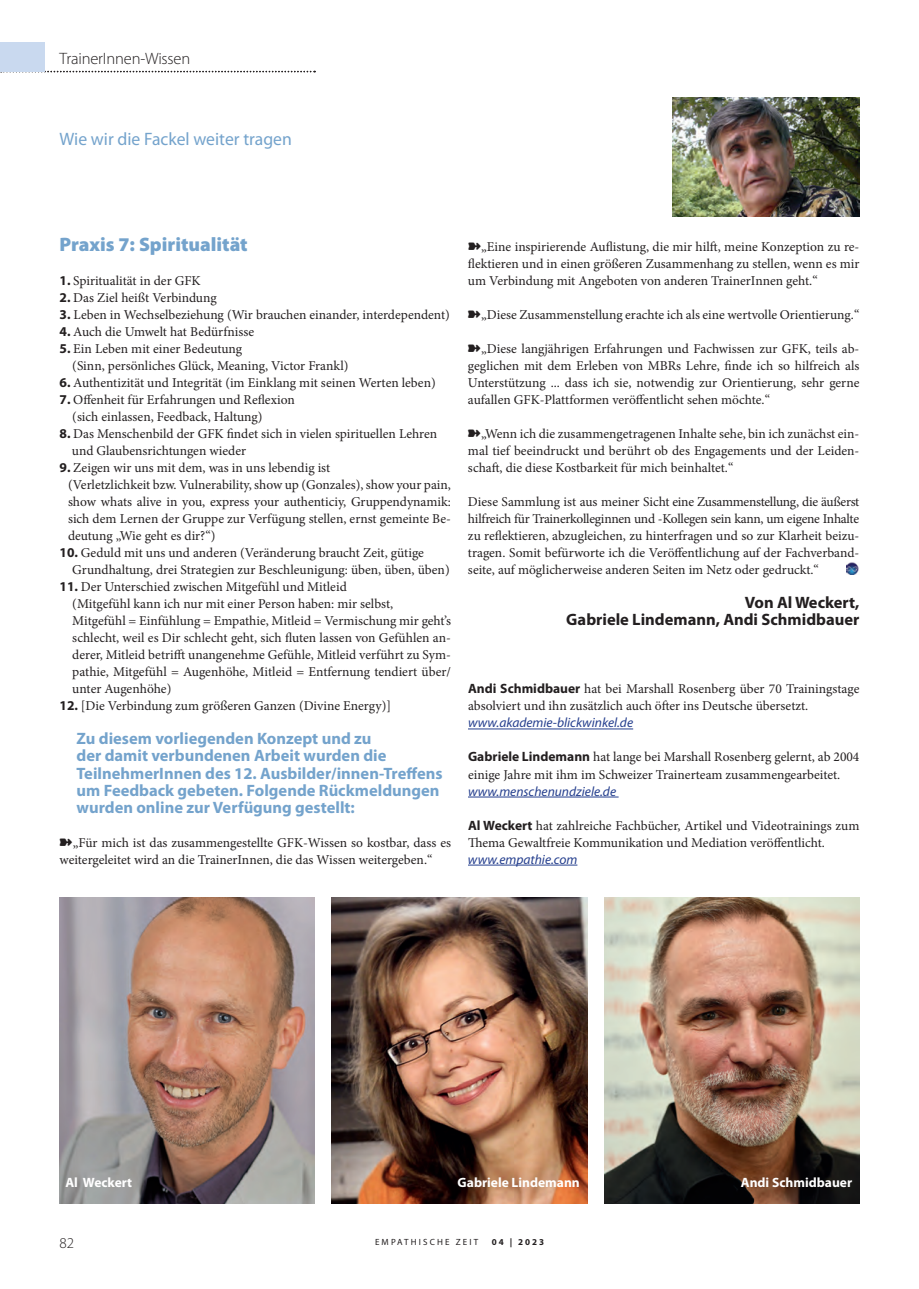
<style>
.page{position:relative;width:919px;height:1289px;background:#fff}
.page>*{position:absolute;margin:0;border:0;box-sizing:border-box;transform-origin:0 0}
.t1{font:900 19.5px "Jfggtp Myriad Pro";color:#74a3cc}
.t2{font:18px "Chyxvg Myriad Pro";color:#74a3cc}
.t3{font:700 16.5px/17px "Gdnlkj Myriad Pro";color:#74a3cc}
.t4{font:700 16.5px/17px "Gdnlkj Myriad Pro";color:#231f20;text-align:right}
.t5{font:300 16.5px "Vrgwdx Myriad Pro";letter-spacing:-.01em;color:#231f20}
.t6{font:300 15px "Vrgwdx Myriad Pro";color:#231f20}
.t7{font:13.5px/17px "Wnkyyv Minion Pro";color:#231f20}
.t8{font:italic 13.5px "Hghtqb Myriad Pro";color:#253f8e}
.t9{font:700 13.5px "Gdnlkj Myriad Pro";color:#fff}
.t10{font:9px "Chyxvg Myriad Pro";letter-spacing:.24em;color:#231f20}
.t11{font:700 9px "Gdnlkj Myriad Pro";letter-spacing:.22em;color:#231f20}
.s1{font-family:"Gdnlkj Myriad Pro";font-weight:700}
</style>
<div class="page">
<svg style="left:45px;top:71px;width:270px;height:1px"></svg>
<div style="left:0;top:43px;width:45px;height:29px;background:#c9d9ef"></div>
<img style="left:60px;top:897px;width:255px;height:306px">
<img style="left:332px;top:897px;width:255px;height:306px">
<img style="left:604px;top:897px;width:255px;height:306px">
<hr style="left:468px;top:728px;width:165px;height:1px;background:#253f8e">
<hr style="left:468px;top:796px;width:150px;height:1px;background:#253f8e">
<hr style="left:468px;top:864px;width:109px;height:1px;background:#253f8e">
<svg style="left:846px;top:562px;width:13px;height:12px"></svg>
<img style="left:672px;top:98px;width:187px;height:119px">
<p class="t5" style="left:60px;top:49px;width:132px">TrainerInnen-Wissen</p>
<h2 class="t2" style="left:60px;top:128px;width:234px">Wie wir die Fackel weiter tragen</h2>
<h1 class="t1" style="left:60px;top:231px;width:190px">Praxis 7: Spiritualität</h1>
<p class="t7" style="left:60px;top:272px;width:143px"><span class="s1">1.</span> Spiritualität in der GFK</p>
<p class="t7" style="left:60px;top:289px;width:159px"><span class="s1">2.</span> Das Ziel heißt Verbindung</p>
<p class="t7" style="left:60px;top:306px;width:392px"><span class="s1">3.</span> Leben in Wechselbeziehung (Wir brauchen einander, interdependent)</p>
<p class="t7" style="left:60px;top:323px;width:196px"><span class="s1">4.</span> Auch die Umwelt hat Bedürfnisse</p>
<p class="t7" style="left:72px;top:340px;width:277px;text-indent:-13px"><span class="s1">5.</span> Ein Leben mit einer Bedeutung<br>(Sinn, persönliches Glück, Meaning, Victor Frankl)</p>
<p class="t7" style="left:60px;top:374px;width:377px"><span class="s1">6.</span> Authentizität und Integrität (im Einklang mit seinen Werten leben)</p>
<p class="t7" style="left:72px;top:391px;width:224px;text-indent:-13px"><span class="s1">7.</span> Offenheit für Erfahrungen und Reflexion (sich einlassen, Feedback, Haltung)</p>
<p class="t7" style="left:72px;top:425px;width:367px;text-indent:-12px"><span class="s1">8.</span> Das Menschenbild der GFK findet sich in vielen spirituellen Lehren und Glaubensrichtungen wieder</p>
<p class="t7" style="left:68px;top:459px;width:384px;text-indent:-9px"><span class="s1">9.</span> Zeigen wir uns mit dem, was in uns lebendig ist<br>(Verletzlichkeit bzw. Vulnerability, show up (Gonzales), show your pain, show whats alive in you, express your authenticiy, Gruppendynamik: sich dem Lernen der Gruppe zur Verfügung stellen, ernst gemeinte Be&shy;deutung „Wie geht es dir?“)</p>
<p class="t7" style="left:72px;top:544px;width:379px;text-indent:-13px"><span class="s1">10.</span> Geduld mit uns und anderen (Veränderung braucht Zeit, gütige<br>Grundhaltung, drei Strategien zur Beschleunigung: üben, üben, üben)</p>
<p class="t7" style="left:72px;top:578px;width:380px;text-indent:-13px"><span class="s1">11.</span> Der Unterschied zwischen Mitgefühl und Mitleid<br>(Mitgefühl kann ich nur mit einer Person haben: mir selbst,<br>Mitgefühl = Einfühlung = Empathie, Mitleid = Vermischung mir geht’s schlecht, weil es Dir schlecht geht, sich fluten lassen von Gefühlen an&shy;derer, Mitleid betrifft unangenehme Gefühle, Mitleid verführt zu Sym&shy;pathie, Mitgefühl = Augenhöhe, Mitleid = Entfernung tendiert über/ unter Augenhöhe)</p>
<p class="t7" style="left:60px;top:697px;width:333px"><span class="s1">12.</span> [Die Verbindung zum größeren Ganzen (Divine Energy)]</p>
<p class="t3" style="left:77px;top:730px;width:367px">Zu diesem vorliegenden Konzept und zu<br>der damit verbundenen Arbeit wurden die TeilnehmerInnen des 12. Ausbilder/innen-Treffens um Feedback gebeten. Folgende Rückmeldungen wurden online zur Verfügung gestellt:</p>
<p class="t7" style="left:60px;top:833px;width:393px">➽„Für mich ist das zusammengestellte GFK-Wissen so kostbar, dass es weitergeleitet wird an die TrainerInnen, die das Wissen weitergeben.“</p>
<p class="t7" style="left:468px;top:238px;width:393px;text-align:justify">➽„Eine inspirierende Auflistung, die mir hilft, meine Konzeption zu re&shy;flektieren und in einen größeren Zusammenhang zu stellen, wenn es mir um Verbindung mit Angeboten von anderen TrainerInnen geht.“</p>
<p class="t7" style="left:468px;top:306px;width:393px">➽„Diese Zusammenstellung erachte ich als eine wertvolle Orientierung.“</p>
<p class="t7" style="left:468px;top:340px;width:393px;text-align:justify">➽„Diese langjährigen Erfahrungen und Fachwissen zur GFK, teils ab&shy;geglichen mit dem Erleben von MBRs Lehre, finde ich so hilfreich als Unterstützung ... dass ich sie, notwendig zur Orientierung, sehr gerne aufallen GFK-Plattformen veröffentlicht sehen möchte.“</p>
<p class="t7" style="left:468px;top:425px;width:393px;text-align:justify">➽„Wenn ich die zusammengetragenen Inhalte sehe, bin ich zunächst ein&shy;mal tief beeindruckt und berührt ob des Engagements und der Leiden&shy;schaft, die diese Kostbarkeit für mich beinhaltet.“</p>
<p class="t7" style="left:468px;top:493px;width:393px;text-align:justify">Diese Sammlung ist aus meiner Sicht eine Zusammenstellung, die äußerst hilfreich für Trainerkolleginnen und -Kollegen sein kann, um eigene Inhalte zu reflektieren, abzugleichen, zu hinterfragen und so zur Klarheit beizu&shy;tragen. Somit befürworte ich die Veröffentlichung auf der Fachverband&shy;seite, auf möglicherweise anderen Seiten im Netz oder gedruckt.“</p>
<p class="t4" style="left:566px;top:593px;width:295px">Von Al Weckert,<br>Gabriele Lindemann, Andi Schmidbauer</p>
<p class="t7" style="left:468px;top:680px;width:393px"><span class="s1">Andi Schmidbauer</span> hat bei Marshall Rosenberg über 70 Trainingstage absolviert und ihn zusätzlich auch öfter ins Deutsche übersetzt.</p>
<p class="t8" style="left:468px;top:714px;width:167px">www.akademie-blickwinkel.de</p>
<p class="t7" style="left:468px;top:748px;width:393px"><span class="s1">Gabriele Lindemann</span> hat lange bei Marshall Rosenberg gelernt, ab 2004 einige Jahre mit ihm im Schweizer Trainerteam zusammengearbeitet.</p>
<p class="t8" style="left:468px;top:782px;width:150px">www.menschenundziele.de</p>
<p class="t7" style="left:468px;top:816px;width:393px"><span class="s1">Al Weckert</span> hat zahlreiche Fachbücher, Artikel und Videotrainings zum<br>Thema Gewaltfreie Kommunikation und Mediation veröffentlicht.</p>
<p class="t8" style="left:468px;top:850px;width:111px">www.empathie.com</p>
<p class="t9" style="left:65px;top:1173px;width:68px">Al Weckert</p>
<p class="t9" style="left:457px;top:1173px;width:124px">Gabriele Lindemann</p>
<p class="t9" style="left:740px;top:1173px;width:113px">Andi Schmidbauer</p>
<p class="t6" style="left:60px;top:1234px;width:16px">82</p>
<p class="t10" style="left:375px;top:1236px;width:105px">EMPATHISCHE ZEIT</p>
<p class="t11" style="left:492px;top:1235px;width:53px">04 | 2023</p>
</div>
